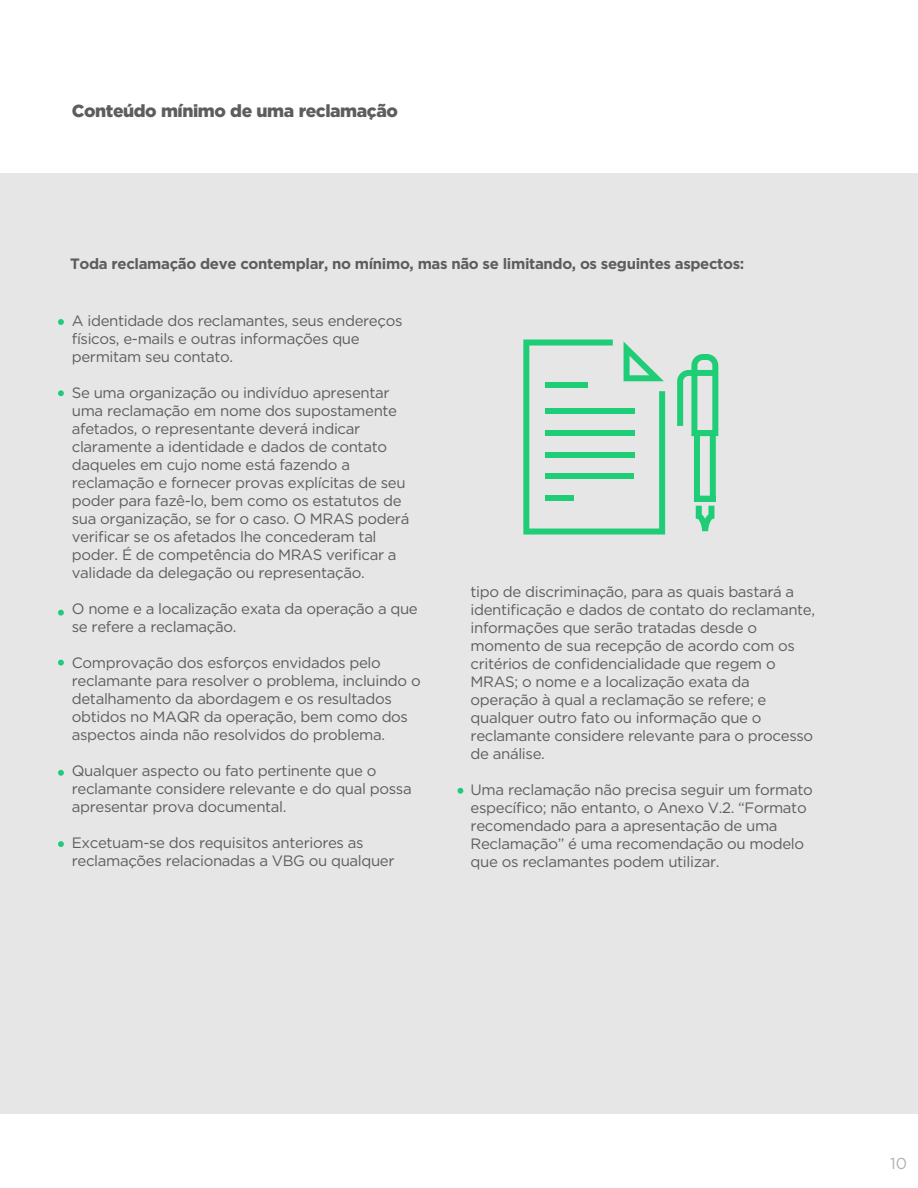
<style>
.page{position:relative;width:918px;height:1188px;background:#fff}
.page>*{position:absolute;margin:0;border:0;box-sizing:border-box;transform-origin:0 0}
.t1{font:900 17.55px "Gotham";letter-spacing:-.025em;color:#5f5c5d}
.t2{font:15.9px "Gotham";color:#b2b2b2}
.t3{font:15px/18px "Gotham";letter-spacing:-.025em;color:#5f5c5d}
.t4{font:700 15px "Gotham";letter-spacing:-.025em;color:#5f5c5d}
</style>
<div class="page">
<div style="left:0;top:173px;width:918px;height:940px;background:#e6e6e6"></div>
<svg style="left:58px;top:390px;width:6px;height:6px"></svg>
<svg style="left:58px;top:841px;width:6px;height:6px"></svg>
<svg style="left:58px;top:660px;width:6px;height:6px"></svg>
<svg style="left:58px;top:610px;width:6px;height:6px"></svg>
<svg style="left:458px;top:788px;width:5px;height:6px"></svg>
<svg style="left:58px;top:770px;width:6px;height:6px"></svg>
<svg style="left:58px;top:319px;width:6px;height:6px"></svg>
<svg style="left:677px;top:354px;width:41px;height:177px"></svg>
<svg style="left:523px;top:340px;width:142px;height:195px"></svg>
<div style="left:546px;top:382px;width:42px;height:6px;background:#1ecd76"></div>
<div style="left:545px;top:408px;width:89px;height:6px;background:#1ecd76"></div>
<div style="left:545px;top:430px;width:89px;height:6px;background:#1ecd76"></div>
<div style="left:545px;top:452px;width:89px;height:6px;background:#1ecd76"></div>
<div style="left:545px;top:473px;width:89px;height:6px;background:#1ecd76"></div>
<div style="left:545px;top:495px;width:29px;height:6px;background:#1ecd76"></div>
<p class="t1" style="left:72px;top:99px;width:328px">Conteúdo mínimo de uma reclamação</p>
<p class="t4" style="left:70px;top:253px;width:676px">Toda reclamação deve contemplar, no mínimo, mas não se limitando, os seguintes aspectos:</p>
<p class="t3" style="left:72px;top:311px;width:332px">A identidade dos reclamantes, seus endereços físicos, e-mails e outras informações que permitam seu contato.</p>
<p class="t3" style="left:72px;top:383px;width:339px">Se uma organização ou indivíduo apresentar uma reclamação em nome dos supostamente afetados, o representante deverá indicar claramente a identidade e dados de contato daqueles em cujo nome está fazendo a reclamação e fornecer provas explícitas de seu poder para fazê-lo, bem como os estatutos de sua organização, se for o caso. O MRAS poderá verificar se os afetados lhe concederam tal poder. É de competência do MRAS verificar a validade da delegação ou representação.</p>
<p class="t3" style="left:72px;top:599px;width:347px">O nome e a localização exata da operação a que se refere a reclamação.</p>
<p class="t3" style="left:72px;top:653px;width:350px">Comprovação dos esforços envidados pelo reclamante para resolver o problema, incluindo o detalhamento da abordagem e os resultados obtidos no MAQR da operação, bem como dos aspectos ainda não resolvidos do problema.</p>
<p class="t3" style="left:72px;top:761px;width:341px">Qualquer aspecto ou fato pertinente que o reclamante considere relevante e do qual possa apresentar prova documental.</p>
<p class="t3" style="left:72px;top:833px;width:324px">Excetuam-se dos requisitos anteriores as reclamações relacionadas a VBG ou qualquer</p>
<p class="t3" style="left:471px;top:582px;width:346px">tipo de discriminação, para as quais bastará a identificação e dados de contato do reclamante, informações que serão tratadas desde o momento de sua recepção de acordo com os critérios de confidencialidade que regem o MRAS; o nome e a localização exata da operação à qual a reclamação se refere; e qualquer outro fato ou informação que o reclamante considere relevante para o processo de análise.</p>
<p class="t3" style="left:471px;top:780px;width:344px">Uma reclamação não precisa seguir um formato específico; não entanto, o Anexo V.2. “Formato recomendado para a apresentação de uma Reclamação” é uma recomendação ou modelo que os reclamantes podem utilizar.</p>
<p class="t2" style="left:890px;top:1153px;width:18px">10</p>
</div>
